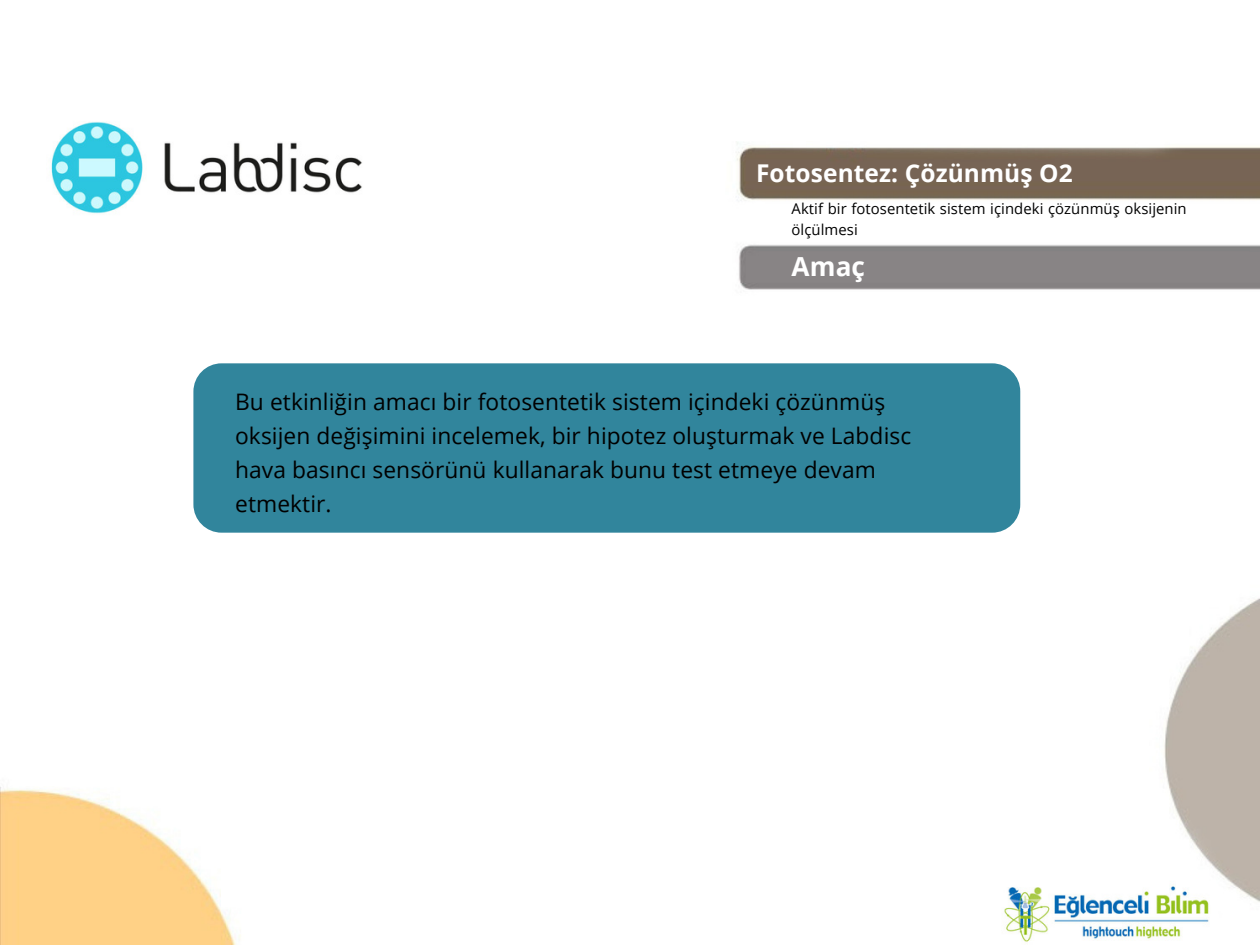
<style>
.page{position:relative;width:1260px;height:945px;background:#fff}
.page>*{position:absolute;margin:0;border:0;box-sizing:border-box;transform-origin:0 0}
.t1{font:700 26.25px "Open Sans";color:#fff}
.t2{font:700 24.5px "Open Sans";letter-spacing:.005em;color:#fff}
.t3{font:22.75px/34.1px "Open Sans";letter-spacing:.005em;color:#000}
.t4{font:14.88px/21px "Open Sans";letter-spacing:.005em;color:#000}
</style>
<div class="page">
<img style="left:0;top:122px;width:1260px;height:823px">
<div style="left:193px;top:363px;width:827px;height:170px;background:#31859c;border-radius:28px"></div>
<p class="t2" style="left:756px;top:156px;width:318px">Fotosentez: Çözünmüş O2</p>
<h1 class="t4" style="left:792px;top:198px;width:397px">Aktif bir fotosentetik sistem içindeki çözünmüş oksijenin ölçülmesi</h1>
<p class="t1" style="left:792px;top:248px;width:75px">Amaç</p>
<h1 class="t3" style="left:235px;top:384px;width:678px">Bu etkinliğin amacı bir fotosentetik sistem içindeki çözünmüş oksijen değişimini incelemek, bir hipotez oluşturmak ve Labdisc hava basıncı sensörünü kullanarak bunu test etmeye devam etmektir.</h1>
</div>
